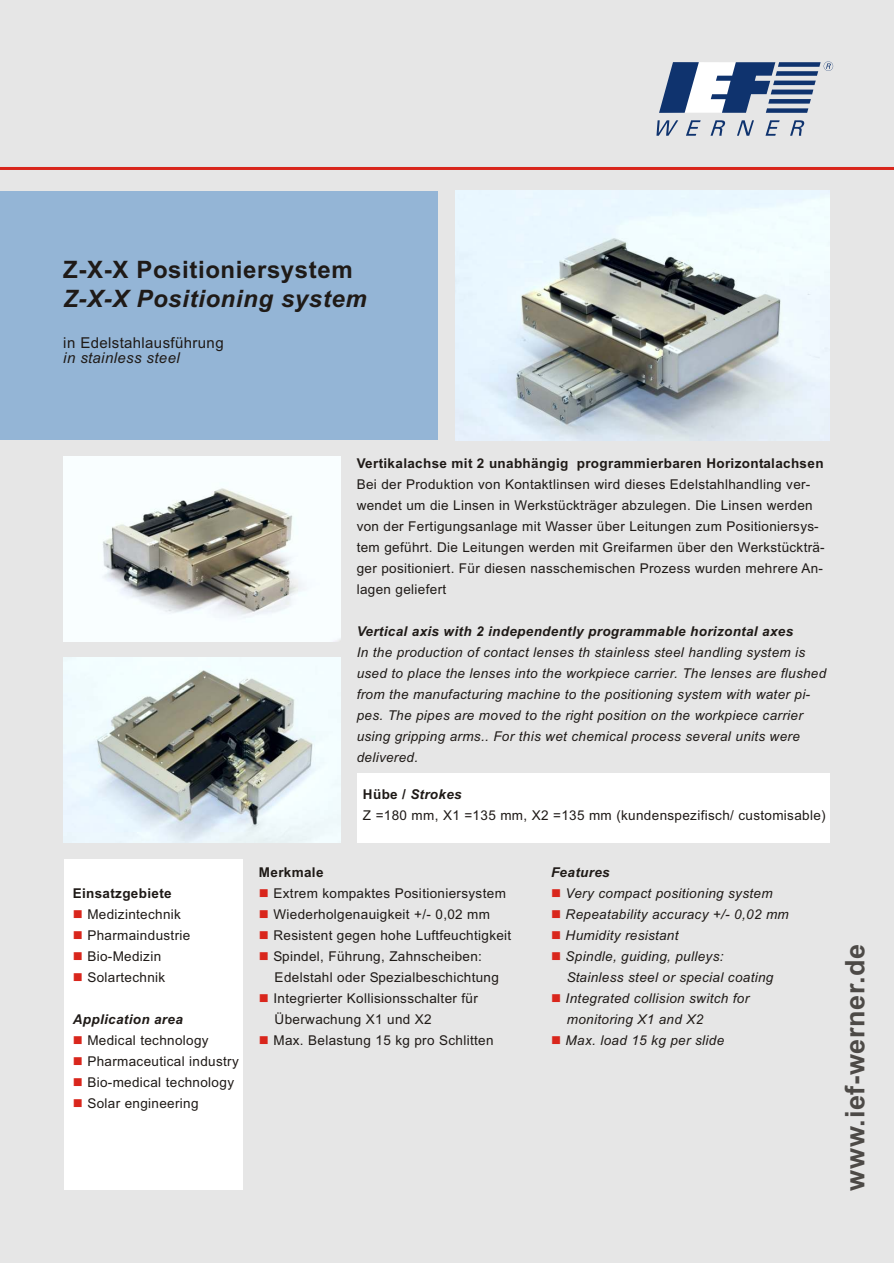
<style>
.page{position:relative;width:894px;height:1263px;background:#e6e6e6}
.page>*{position:absolute;margin:0;border:0;box-sizing:border-box;transform-origin:0 0}
.t1{font:700 27px "Arial";letter-spacing:.025em;color:#4d4a47}
.t2{font:700 24px "Arial";letter-spacing:.025em;color:#1f1a17}
.t3{font:italic 700 24px "Arial";letter-spacing:.025em;color:#1f1a17}
.t4{font:15px "Arial";letter-spacing:.025em;color:#1f1a17}
.t5{font:italic 15px "Arial";letter-spacing:.025em;color:#1f1a17}
.t6{font:13.5px/21px "Arial";letter-spacing:.025em;color:#1f1a17}
.t7{font:italic 13.5px/21px "Arial";letter-spacing:.025em;color:#1f1a17}
.t8{font:700 13.5px "Arial";letter-spacing:.025em;color:#1f1a17}
.t9{font:italic 700 13.5px "Arial";letter-spacing:.025em;color:#1f1a17}
.s1{color:#d9261c}
.s2{font-weight:700}
.s3{font-weight:700;font-style:italic}
</style>
<div class="page">
<div style="left:357px;top:773px;width:472px;height:69px;background:#fff"></div>
<div style="left:64px;top:859px;width:179px;height:331px;background:#fff"></div>
<hr style="left:0;top:167px;width:894px;height:3px;background:#d9261c">
<svg style="left:659px;top:61px;width:174px;height:52px"></svg>
<svg style="left:656px;top:120px;width:149px;height:16px"></svg>
<div style="left:0;top:191px;width:438px;height:249px;background:#94b5d6"></div>
<img style="left:455px;top:191px;width:375px;height:249px">
<img style="left:64px;top:457px;width:276px;height:184px">
<img style="left:64px;top:658px;width:276px;height:184px">
<h2 class="t2" style="left:63px;top:260px;width:291px">Z-X-X Positioniersystem</h2>
<h2 class="t3" style="left:63px;top:290px;width:305px">Z-X-X Positioning system</h2>
<p class="t4" style="left:63px;top:337px;width:162px">in Edelstahlausführung</p>
<p class="t5" style="left:63px;top:352px;width:118px">in stainless steel</p>
<p class="t8" style="left:73px;top:888px;width:100px">Einsatzgebiete</p>
<p class="t6" style="left:73px;top:905px;width:110px"><span class="s1">■</span> Medizintechnik</p>
<p class="t6" style="left:73px;top:926px;width:119px"><span class="s1">■</span> Pharmaindustrie</p>
<p class="t6" style="left:73px;top:947px;width:90px"><span class="s1">■</span> Bio-Medizin</p>
<p class="t6" style="left:73px;top:968px;width:94px"><span class="s1">■</span> Solartechnik</p>
<p class="t9" style="left:73px;top:1014px;width:112px">Application area</p>
<p class="t6" style="left:73px;top:1031px;width:137px"><span class="s1">■</span> Medical technology</p>
<p class="t6" style="left:73px;top:1052px;width:168px"><span class="s1">■</span> Pharmaceutical industry</p>
<p class="t6" style="left:73px;top:1073px;width:163px"><span class="s1">■</span> Bio-medical technology</p>
<p class="t6" style="left:73px;top:1094px;width:127px"><span class="s1">■</span> Solar engineering</p>
<p class="t8" style="left:357px;top:458px;width:468px">Vertikalachse mit 2 unabhängig programmierbaren Horizontalachsen</p>
<p class="t6" style="left:357px;top:475px;width:469px">Bei der Produktion von Kontaktlinsen wird dieses Edelstahlhandling ver&shy;wendet um die Linsen in Werkstückträger abzulegen. Die Linsen werden von der Fertigungsanlage mit Wasser über Leitungen zum Positioniersys&shy;tem geführt. Die Leitungen werden mit Greifarmen über den Werkstückträ&shy;ger positioniert. Für diesen nasschemischen Prozess wurden mehrere An&shy;lagen geliefert</p>
<p class="t9" style="left:357px;top:626px;width:438px">Vertical axis with 2 independently programmable horizontal axes</p>
<p class="t7" style="left:357px;top:643px;width:471px">In the production of contact lenses th stainless steel handling system is used to place the lenses into the workpiece carrier. The lenses are flushed from the manufacturing machine to the positioning system with water pi&shy;pes. The pipes are moved to the right position on the workpiece carrier using gripping arms.. For this wet chemical process several units were delivered.</p>
<p class="t6" style="left:363px;top:785px;width:464px"><span class="s2">Hübe /</span> <span class="s3">Strokes<br></span>Z =180 mm, X1 =135 mm, X2 =135 mm (kundenspezifisch/ customisable)</p>
<p class="t8" style="left:259px;top:867px;width:66px">Merkmale</p>
<p class="t6" style="left:259px;top:884px;width:249px"><span class="s1">■</span> Extrem kompaktes Positioniersystem</p>
<p class="t6" style="left:259px;top:905px;width:233px"><span class="s1">■</span> Wiederholgenauigkeit +/- 0,02 mm</p>
<p class="t6" style="left:259px;top:926px;width:254px"><span class="s1">■</span> Resistent gegen hohe Luftfeuchtigkeit</p>
<p class="t6" style="left:275px;top:947px;width:226px;text-indent:-16px"><span class="s1">■</span> Spindel, Führung, Zahnscheiben:<br>Edelstahl oder Spezialbeschichtung</p>
<p class="t6" style="left:275px;top:989px;width:205px;text-indent:-16px"><span class="s1">■</span> Integrierter Kollisionsschalter für<br>Überwachung X1 und X2</p>
<p class="t6" style="left:259px;top:1031px;width:236px"><span class="s1">■</span> Max. Belastung 15 kg pro Schlitten</p>
<p class="t9" style="left:551px;top:867px;width:60px">Features</p>
<p class="t7" style="left:551px;top:884px;width:223px"><span class="s1">■</span> Very compact positioning system</p>
<p class="t7" style="left:551px;top:905px;width:239px"><span class="s1">■</span> Repeatability accuracy +/- 0,02 mm</p>
<p class="t7" style="left:551px;top:926px;width:129px"><span class="s1">■</span> Humidity resistant</p>
<p class="t7" style="left:567px;top:947px;width:208px;text-indent:-16px"><span class="s1">■</span> Spindle, guiding, pulleys:<br>Stainless steel or special coating</p>
<p class="t7" style="left:567px;top:989px;width:184px;text-indent:-16px"><span class="s1">■</span> Integrated collision switch for monitoring X1 and X2</p>
<p class="t7" style="left:551px;top:1031px;width:175px"><span class="s1">■</span> Max. load 15 kg per slide</p>
<h1 class="t1" style="left:845px;top:1191px;width:248px;rotate:-90deg">www.ief-werner.de</h1>
</div>
